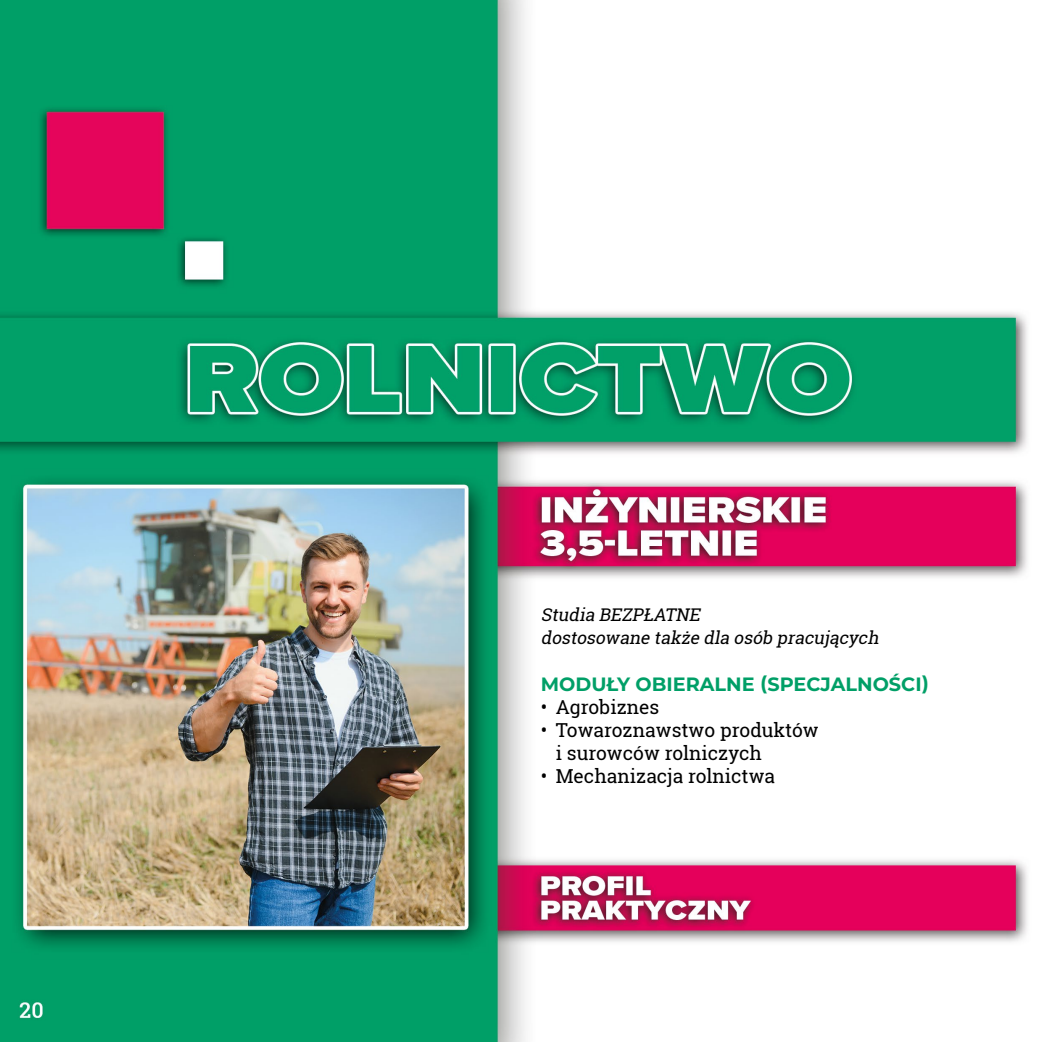
<style>
.page{position:relative;width:1042px;height:1042px;background:#fff}
.page>*{position:absolute;margin:0;border:0;box-sizing:border-box;transform-origin:0 0}
.t1{font:19.25px/23.1px "Roboto Slab";color:#000}
.t2{font:700 19.25px "Montserrat";color:#009f67}
.t3{font:italic 17.5px/23.1px "Roboto Slab";color:#000}
</style>
<div class="page">
<img style="left:0;top:0;width:1027px;height:1042px">
<p class="t3" style="left:541px;top:603px;width:343px">Studia BEZPŁATNE<br>dostosowane także dla osób pracujących</p>
<p class="t2" style="left:541px;top:670px;width:389px">MODUŁY OBIERALNE (SPECJALNOŚCI)</p>
<p class="t1" style="left:541px;top:695px;width:120px">• Agrobiznes</p>
<p class="t1" style="left:556px;top:718px;width:265px;text-indent:-15px">• Towaroznawstwo produktów i surowców rolniczych</p>
<p class="t1" style="left:541px;top:764px;width:236px">• Mechanizacja rolnictwa</p>
</div>
